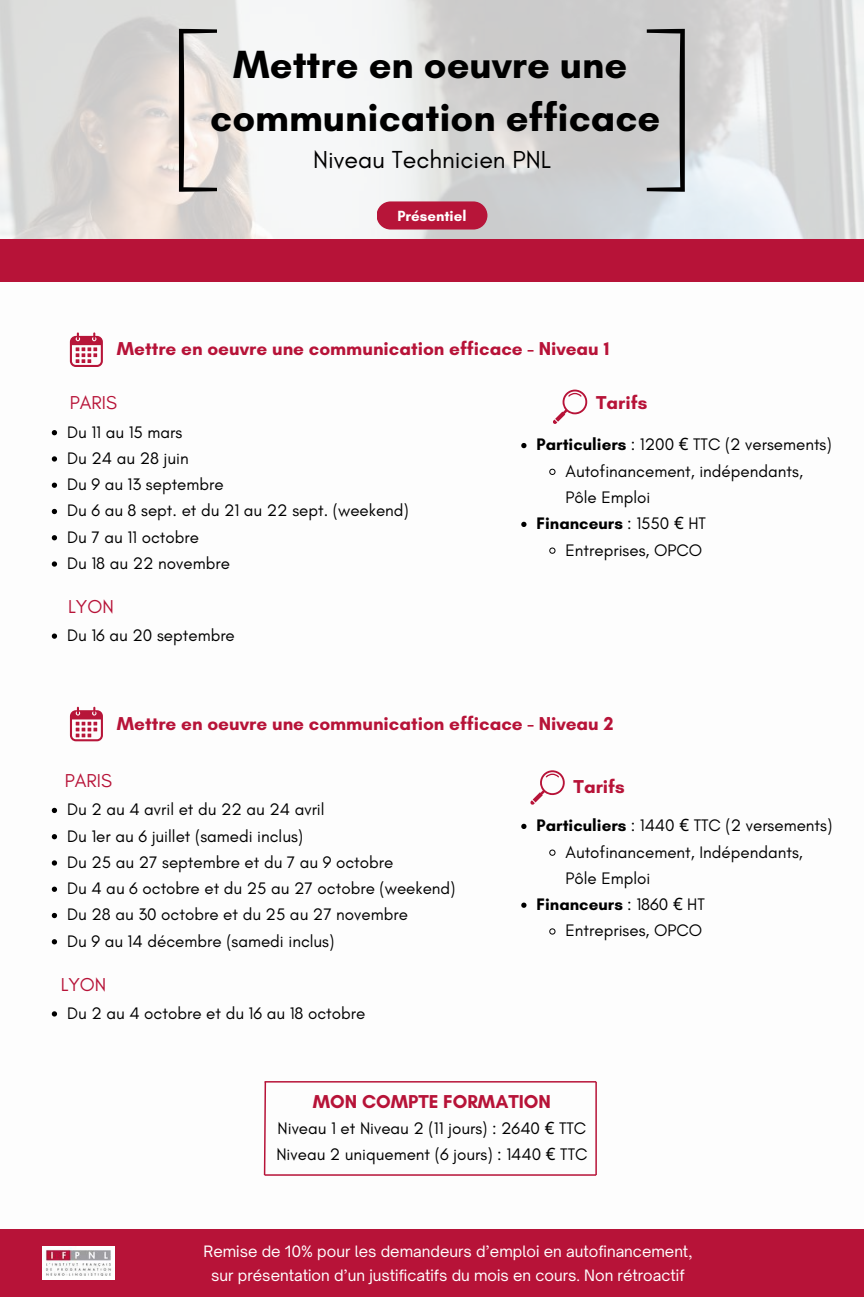
<style>
.page{position:relative;width:864px;height:1297px;background:#fff}
.page>*{position:absolute;margin:0;border:0;box-sizing:border-box;transform-origin:0 0}
.t1{font:700 40px/53.2px "Glacial Indifference";color:#000;text-align:center}
.t2{font:25px "Glacial Indifference";color:#000}
.t3{font:700 19px "Glacial Indifference";color:#b71338}
.t4{font:19px "Glacial Indifference";color:#b71338}
.t5{font:17px/26.2px "Glacial Indifference";color:#000}
.t6{font:700 17px "Glacial Indifference";color:#000}
.t7{font:15px/23.2px "Open Sauce One";color:#fff;text-align:center}
.t8{font:700 15px "Glacial Indifference";color:#fff}
.s1{font-weight:700}
.s2{font-family:"Noto Sans"}
.s3{font-weight:400}
.s4{font-family:"Noto Sans";font-weight:400}
</style>
<div class="page">
<div style="left:0;top:1229px;width:864px;height:67px;background:#b71338"></div>
<img style="left:0;top:0;width:864px;height:239px">
<div style="left:0;top:239px;width:864px;height:43px;background:#b71338"></div>
<img style="left:43px;top:1246px;width:71px;height:33px">
<div style="left:377px;top:201px;width:110px;height:28px;background:#b71539;border-radius:14px"></div>
<svg style="left:179px;top:29px;width:38px;height:163px;background:#c4bdba"></svg>
<svg style="left:647px;top:29px;width:38px;height:163px;background:#a9a9aa"></svg>
<svg style="left:553px;top:389px;width:35px;height:35px"></svg>
<svg style="left:52px;top:430px;width:5px;height:5px"></svg>
<svg style="left:52px;top:456px;width:5px;height:5px"></svg>
<svg style="left:52px;top:482px;width:5px;height:5px"></svg>
<svg style="left:52px;top:508px;width:5px;height:6px"></svg>
<svg style="left:52px;top:535px;width:5px;height:5px"></svg>
<svg style="left:52px;top:561px;width:5px;height:5px"></svg>
<svg style="left:52px;top:633px;width:5px;height:5px"></svg>
<svg style="left:52px;top:807px;width:5px;height:5px"></svg>
<svg style="left:52px;top:834px;width:5px;height:5px"></svg>
<svg style="left:52px;top:860px;width:5px;height:5px"></svg>
<svg style="left:52px;top:886px;width:5px;height:5px"></svg>
<svg style="left:52px;top:912px;width:5px;height:5px"></svg>
<svg style="left:52px;top:939px;width:5px;height:5px"></svg>
<svg style="left:52px;top:1011px;width:5px;height:5px"></svg>
<svg style="left:521px;top:443px;width:6px;height:5px"></svg>
<svg style="left:549px;top:468px;width:7px;height:7px"></svg>
<svg style="left:521px;top:521px;width:6px;height:6px"></svg>
<svg style="left:549px;top:547px;width:7px;height:7px"></svg>
<svg style="left:521px;top:823px;width:6px;height:5px"></svg>
<svg style="left:549px;top:849px;width:7px;height:7px"></svg>
<svg style="left:521px;top:902px;width:6px;height:5px"></svg>
<svg style="left:549px;top:928px;width:7px;height:6px"></svg>
<svg style="left:530px;top:770px;width:35px;height:34px"></svg>
<hr style="left:265px;top:1080px;width:331px;height:2px;background:#b71338">
<hr style="left:265px;top:1173px;width:331px;height:2px;background:#b71338">
<hr style="left:595px;top:1081px;width:2px;height:93px;background:#b71338">
<svg style="left:263px;top:1080px;width:4px;height:96px"></svg>
<svg style="left:70px;top:332px;width:33px;height:35px"></svg>
<svg style="left:70px;top:706px;width:33px;height:35px"></svg>
<h1 class="t1" style="left:210px;top:37px;width:452px">Mettre en oeuvre une communication efficace</h1>
<h2 class="t2" style="left:313px;top:145px;width:239px">Niveau Technicien PNL</h2>
<p class="t8" style="left:398px;top:207px;width:70px">Présentiel</p>
<p class="t3" style="left:117px;top:337px;width:494px">Mettre en oeuvre une communication efficace - Niveau 1</p>
<p class="t4" style="left:70px;top:391px;width:49px">PARIS</p>
<p class="t5" style="left:67px;top:418px;width:343px">Du 11 au 15 mars<br>Du 24 au 28 juin<br>Du 9 au 13 septembre<br>Du 6 au 8 sept. et du 21 au 22 sept. (weekend)<br>Du 7 au 11 octobre<br>Du 18 au 22 novembre</p>
<p class="t4" style="left:68px;top:594px;width:47px">LYON</p>
<p class="t5" style="left:67px;top:621px;width:169px">Du 16 au 20 septembre</p>
<p class="t3" style="left:596px;top:390px;width:53px">Tarifs</p>
<p class="t5" style="left:537px;top:431px;width:297px"><span class="s1">Particuliers</span> : 1200 <span class="s2">€</span> TTC (2 versements)</p>
<p class="t5" style="left:566px;top:457px;width:239px">Autofinancement, indépendants,</p>
<p class="t5" style="left:566px;top:484px;width:86px">Pôle Emploi</p>
<p class="t6" style="left:537px;top:513px;width:171px">Financeurs <span class="s3">: 1550</span> <span class="s4">€</span> <span class="s3">HT</span></p>
<p class="t5" style="left:566px;top:536px;width:138px">Entreprises, OPCO</p>
<p class="t3" style="left:117px;top:711px;width:498px">Mettre en oeuvre une communication efficace - Niveau 2</p>
<p class="t4" style="left:65px;top:768px;width:49px">PARIS</p>
<p class="t5" style="left:67px;top:796px;width:390px">Du 2 au 4 avril et du 22 au 24 avril<br>Du 1er au 6 juillet (samedi inclus)<br>Du 25 au 27 septembre et du 7 au 9 octobre<br>Du 4 au 6 octobre et du 25 au 27 octobre (weekend)<br>Du 28 au 30 octobre et du 25 au 27 novembre<br>Du 9 au 14 décembre (samedi inclus)</p>
<p class="t4" style="left:61px;top:972px;width:47px">LYON</p>
<p class="t5" style="left:67px;top:999px;width:300px">Du 2 au 4 octobre et du 16 au 18 octobre</p>
<p class="t3" style="left:574px;top:775px;width:53px">Tarifs</p>
<p class="t5" style="left:537px;top:812px;width:297px"><span class="s1">Particuliers</span> : 1440 <span class="s2">€</span> TTC (2 versements)</p>
<p class="t5" style="left:566px;top:838px;width:239px">Autofinancement, Indépendants,</p>
<p class="t5" style="left:566px;top:864px;width:86px">Pôle Emploi</p>
<p class="t6" style="left:537px;top:893px;width:170px">Financeurs <span class="s3">: 1860</span> <span class="s4">€</span> <span class="s3">HT</span></p>
<p class="t5" style="left:566px;top:917px;width:138px">Entreprises, OPCO</p>
<p class="t3" style="left:313px;top:1089px;width:240px">MON COMPTE FORMATION</p>
<p class="t5" style="left:276px;top:1114px;width:313px">Niveau 1 et Niveau 2 (11 jours) : 2640 <span class="s2">€</span> TTC<br>Niveau 2 uniquement (6 jours) : 1440 <span class="s2">€</span> TTC</p>
<p class="t7" style="left:204px;top:1239px;width:490px">Remise de 10% pour les demandeurs d’emploi en autofinancement, sur présentation d’un justificatifs du mois en cours. Non rétroactif</p>
</div>
